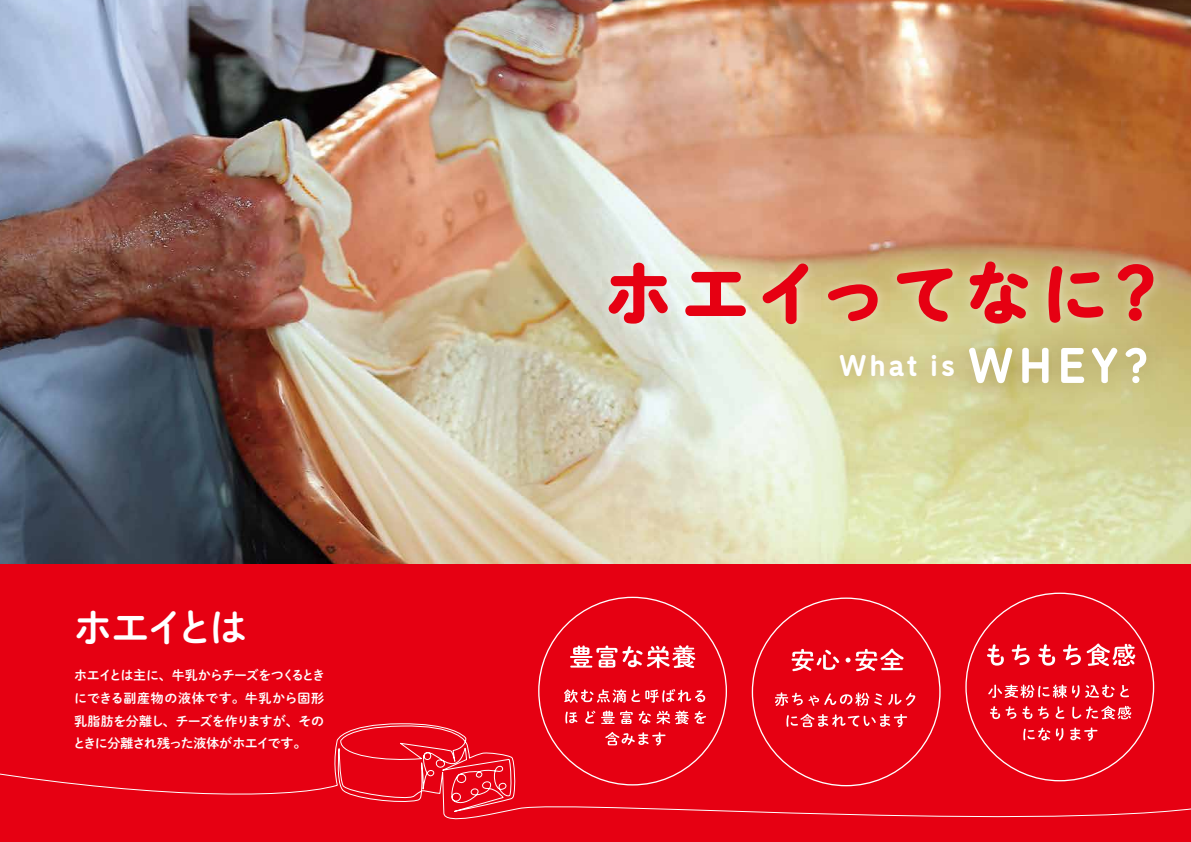
<style>
.page{position:relative;width:1191px;height:842px;background:#fff}
.page>*{position:absolute;margin:0;border:0;box-sizing:border-box;transform-origin:0 0}
.t1{font:67px "DNP Shuei M Go Std B";letter-spacing:.085em;color:#e60012}
.t2{font:38.6px "DNP Shuei M Go Std B";letter-spacing:-.115em;color:#fff}
.t3{font:700 30.1px "DI Nosaur";letter-spacing:.1em;color:#fff}
.t4{font:13px/22.8px "DNP Shuei M Go Std B";letter-spacing:-.035em;color:#fff;text-align:justify}
.s1{font-size:50.2px}
</style>
<div class="page">
<img style="left:0;top:0;width:1191px;height:564px">
<img style="left:805px;top:306px;width:383px;height:123px">
<img style="left:587px;top:241px;width:599px;height:116px">
<svg style="left:606px;top:261px;width:63px;height:65px;background:#e1acab"></svg>
<svg style="left:684px;top:270px;width:63px;height:47px;background:#e9aea7"></svg>
<svg style="left:761px;top:262px;width:49px;height:64px;background:#dca881"></svg>
<svg style="left:826px;top:283px;width:53px;height:37px;background:#db9570"></svg>
<svg style="left:895px;top:269px;width:59px;height:55px;background:#d9a377"></svg>
<svg style="left:968px;top:260px;width:61px;height:65px;background:#da9673"></svg>
<svg style="left:1047px;top:265px;width:57px;height:59px;background:#d5966f"></svg>
<svg style="left:1116px;top:263px;width:38px;height:59px;background:#d18e68"></svg>
<div style="left:0;top:564px;width:1191px;height:278px;background:#e60012"></div>
<svg style="left:791px;top:649px;width:48px;height:22px"></svg>
<svg style="left:845px;top:649px;width:58px;height:22px"></svg>
<svg style="left:775px;top:692px;width:27px;height:14px"></svg>
<svg style="left:808px;top:692px;width:74px;height:14px"></svg>
<svg style="left:888px;top:693px;width:27px;height:13px"></svg>
<svg style="left:786px;top:714px;width:121px;height:9px"></svg>
<svg style="left:987px;top:644px;width:16px;height:22px"></svg>
<svg style="left:1011px;top:644px;width:18px;height:21px"></svg>
<svg style="left:1038px;top:644px;width:17px;height:22px"></svg>
<svg style="left:1063px;top:643px;width:72px;height:23px"></svg>
<svg style="left:988px;top:684px;width:91px;height:14px"></svg>
<svg style="left:1085px;top:685px;width:29px;height:13px"></svg>
<svg style="left:1120px;top:685px;width:9px;height:12px"></svg>
<svg style="left:990px;top:706px;width:26px;height:13px"></svg>
<svg style="left:1022px;top:706px;width:26px;height:13px"></svg>
<svg style="left:1055px;top:706px;width:9px;height:13px"></svg>
<svg style="left:1072px;top:706px;width:59px;height:13px"></svg>
<svg style="left:570px;top:645px;width:125px;height:23px"></svg>
<svg style="left:564px;top:689px;width:141px;height:14px"></svg>
<svg style="left:565px;top:712px;width:12px;height:11px"></svg>
<svg style="left:585px;top:711px;width:10px;height:12px"></svg>
<svg style="left:601px;top:711px;width:13px;height:12px"></svg>
<svg style="left:620px;top:710px;width:68px;height:13px"></svg>
<svg style="left:694px;top:711px;width:12px;height:12px"></svg>
<svg style="left:0;top:723px;width:1191px;height:97px"></svg>
<h2 class="t2" style="left:74px;top:599px;width:175px">ホエイとは</h2>
<p class="t4" style="left:73px;top:663px;width:254px">ホエイとは主に、牛乳からチーズをつくるときにできる副産物の液体です。牛乳から固形乳脂肪を分離し、チーズを作りますが、そのときに分離され残った液体がホエイです。</p>
<h1 class="t1" style="left:605px;top:244px;width:565px">ホエイってなに？</h1>
<h3 class="t3" style="left:839px;top:343px;width:311px">What is <span class="s1">WHEY?</span></h3>
</div>
